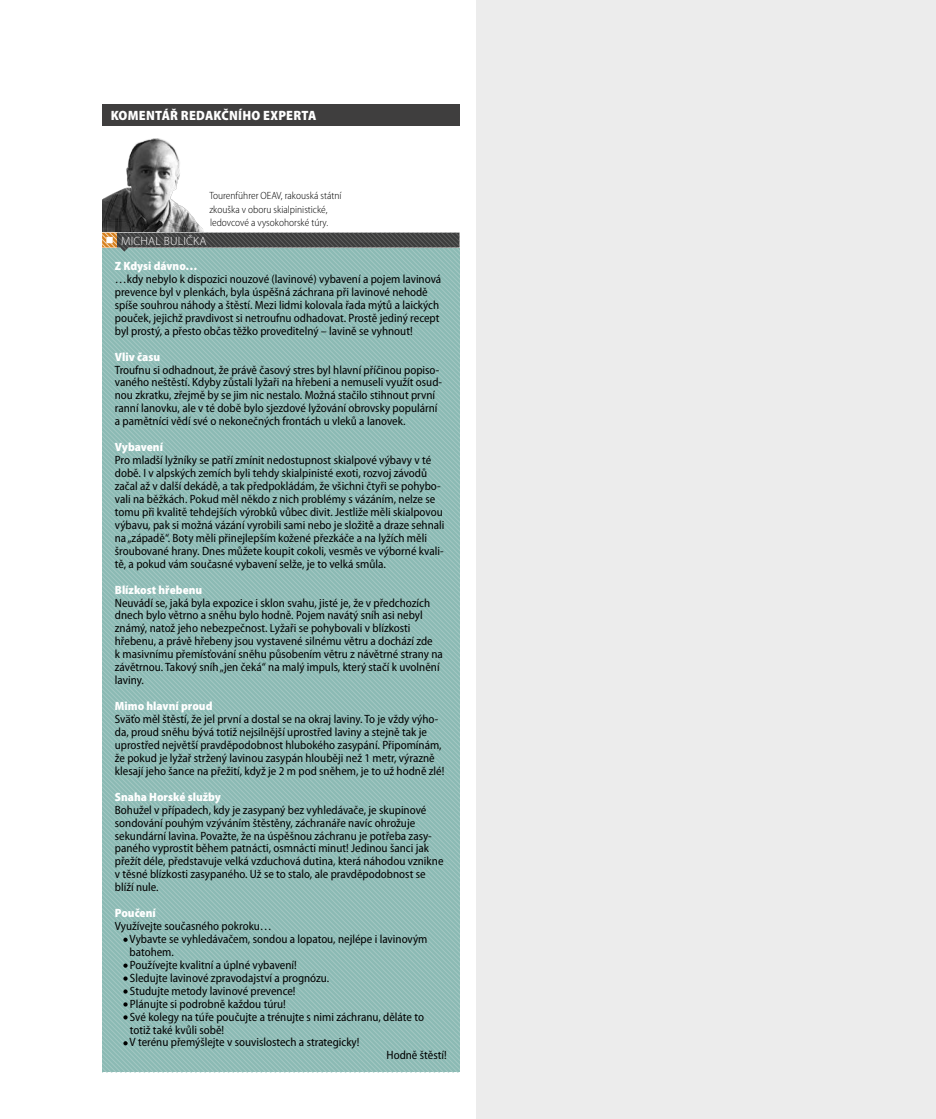
<style>
.page{position:relative;width:936px;height:1119px;background:#fff}
.page>*{position:absolute;margin:0;border:0;box-sizing:border-box;transform-origin:0 0}
.t1{font:900 semi-condensed 13.5px "Myriad Pro";letter-spacing:.02em;color:#fff}
.t2{font:semi-condensed 12px/12.9px "Myriad Pro";color:#000}
.t3{font:900 semi-condensed 12px "Myriad Pro";color:#fff}
.t4{font:300 12px "Myriad Pro";letter-spacing:.02em;color:#fff}
.t5{font:300 semi-condensed 10.5px/13.5px "Myriad Pro";color:#000}
</style>
<div class="page">
<img style="left:102px;top:138px;width:101px;height:94px">
<svg style="left:102px;top:251px;width:357px;height:59px;background:#92bdb8"></svg>
<svg style="left:102px;top:310px;width:357px;height:65px;background:#92bdb8"></svg>
<svg style="left:102px;top:375px;width:357px;height:103px;background:#92bdb8"></svg>
<svg style="left:102px;top:478px;width:357px;height:593px;background:#92bdb8"></svg>
<svg style="left:102px;top:544px;width:299px;height:527px;background:#92bdb8"></svg>
<svg style="left:102px;top:647px;width:196px;height:424px;background:#92bdb8"></svg>
<svg style="left:102px;top:232px;width:357px;height:19px;background:#616663"></svg>
<div style="left:102px;top:104px;width:357px;height:21px;background:#3f3e3e"></div>
<div style="left:476px;top:0;width:459px;height:1118px;background:#ececec"></div>
<svg style="left:123px;top:937px;width:5px;height:4px"></svg>
<svg style="left:123px;top:963px;width:5px;height:4px"></svg>
<svg style="left:123px;top:976px;width:5px;height:4px"></svg>
<svg style="left:123px;top:989px;width:5px;height:4px"></svg>
<svg style="left:123px;top:1002px;width:5px;height:4px"></svg>
<svg style="left:123px;top:1015px;width:5px;height:4px"></svg>
<svg style="left:123px;top:1040px;width:5px;height:5px"></svg>
<p class="t1" style="left:111px;top:106px;width:207px">KOMENTÁŘ REDAKČNÍHO EXPERTA</p>
<p class="t5" style="left:209px;top:189px;width:134px">Tourenführer OEAV, rakouská státní zkouška v oboru skialpinistické, ledovcové a vysokohorské túry.</p>
<p class="t4" style="left:121px;top:233px;width:87px">MICHAL BULIČKA</p>
<p class="t3" style="left:115px;top:258px;width:84px">Z Kdysi dávno…</p>
<p class="t2" style="left:115px;top:272px;width:328px">…kdy nebylo k dispozici nouzové (lavinové) vybavení a pojem lavinová prevence byl v plenkách, byla úspěšná záchrana při lavinové nehodě spíše souhrou náhody a štěstí. Mezi lidmi kolovala řada mýtů a laických pouček, jejichž pravdivost si netroufnu odhadovat. Prostě jediný recept byl prostý, a přesto občas těžko proveditelný – lavině se vyhnout!</p>
<p class="t3" style="left:115px;top:348px;width:47px">Vliv času</p>
<p class="t2" style="left:115px;top:363px;width:329px">Troufnu si odhadnout, že právě časový stres byl hlavní příčinou popiso&shy;vaného neštěstí. Kdyby zůstali lyžaři na hřebeni a nemuseli využít osud&shy;nou zkratku, zřejmě by se jim nic nestalo. Možná stačilo stihnout první ranní lanovku, ale v té době bylo sjezdové lyžování obrovsky populární a pamětníci vědí své o nekonečných frontách u vleků a lanovek.</p>
<p class="t3" style="left:115px;top:439px;width:50px">Vybavení</p>
<p class="t2" style="left:115px;top:453px;width:331px">Pro mladší lyžníky se patří zmínit nedostupnost skialpové výbavy v té době. I v alpských zemích byli tehdy skialpinisté exoti, rozvoj závodů začal až v další dekádě, a tak předpokládám, že všichni čtyři se pohybo&shy;vali na běžkách. Pokud měl někdo z nich problémy s vázáním, nelze se tomu při kvalitě tehdejších výrobků vůbec divit. Jestliže měli skialpovou výbavu, pak si možná vázání vyrobili sami nebo je složitě a draze sehnali na „západě“. Boty měli přinejlepším kožené přezkáče a na lyžích měli šroubované hrany. Dnes můžete koupit cokoli, vesměs ve výborné kvali&shy;tě, a pokud vám současné vybavení selže, je to velká smůla.</p>
<p class="t3" style="left:115px;top:581px;width:89px">Blízkost hřebenu</p>
<p class="t2" style="left:115px;top:595px;width:329px">Neuvádí se, jaká byla expozice i sklon svahu, jisté je, že v předchozích dnech bylo větrno a sněhu bylo hodně. Pojem navátý sníh asi nebyl známý, natož jeho nebezpečnost. Lyžaři se pohybovali v blízkosti hřebenu, a právě hřebeny jsou vystavené silnému větru a dochází zde<br>k masivnímu přemísťování sněhu působením větru z návětrné strany na závětrnou. Takový sníh „jen čeká“ na malý impuls, který stačí k uvolnění laviny.</p>
<p class="t3" style="left:115px;top:698px;width:99px">Mimo hlavní proud</p>
<p class="t2" style="left:115px;top:712px;width:331px">Sväťo měl štěstí, že jel první a dostal se na okraj laviny. To je vždy výho&shy;da, proud sněhu bývá totiž nejsilnější uprostřed laviny a stejně tak je uprostřed největší pravděpodobnost hlubokého zasypání. Připomínám, že pokud je lyžař stržený lavinou zasypán hlouběji než 1 metr, výrazně klesají jeho šance na přežití, když je 2 m pod sněhem, je to už hodně zlé!</p>
<p class="t3" style="left:115px;top:788px;width:108px">Snaha Horské služby</p>
<p class="t2" style="left:115px;top:802px;width:330px">Bohužel v případech, kdy je zasypaný bez vyhledávače, je skupinové sondování pouhým vzýváním štěstěny, záchranáře navíc ohrožuje sekundární lavina. Považte, že na úspěšnou záchranu je potřeba zasy&shy;paného vyprostit během patnácti, osmnácti minut! Jedinou šanci jak přežít déle, představuje velká vzduchová dutina, která náhodou vznikne v těsné blízkosti zasypaného. Už se to stalo, ale pravděpodobnost se blíží nule.</p>
<p class="t3" style="left:115px;top:905px;width:42px">Poučení</p>
<p class="t2" style="left:115px;top:919px;width:158px">Využívejte současného pokroku…</p>
<p class="t2" style="left:129px;top:932px;width:299px">Vybavte se vyhledávačem, sondou a lopatou, nejlépe i lavinovým batohem.</p>
<p class="t2" style="left:130px;top:958px;width:168px">Používejte kvalitní a úplné vybavení!</p>
<p class="t2" style="left:130px;top:971px;width:201px">Sledujte lavinové zpravodajství a prognózu.</p>
<p class="t2" style="left:130px;top:983px;width:167px">Studujte metody lavinové prevence!</p>
<p class="t2" style="left:130px;top:996px;width:157px">Plánujte si podrobně každou túru!</p>
<p class="t2" style="left:130px;top:1009px;width:295px">Své kolegy na túře poučujte a trénujte s nimi záchranu, děláte to totiž také kvůli sobě!</p>
<p class="t2" style="left:129px;top:1035px;width:231px">V terénu přemýšlejte v souvislostech a strategicky!</p>
<p class="t2" style="left:386px;top:1048px;width:62px">Hodně štěstí!</p>
</div>
